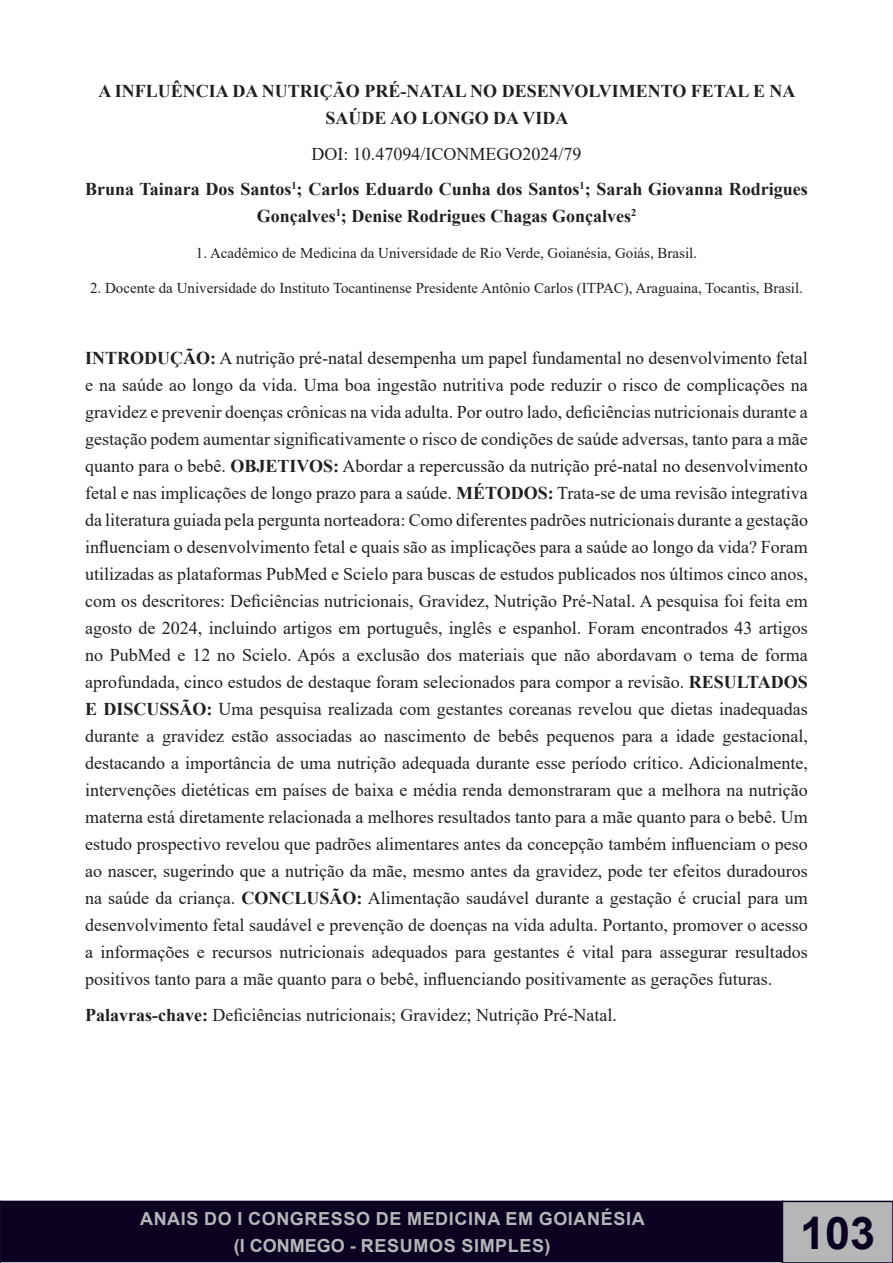
<style>
.page{position:relative;width:893px;height:1263px;background:#fff}
.page>*{position:absolute;margin:0;border:0;box-sizing:border-box;transform-origin:0 0}
.t1{font:700 45px "Arial";color:#0b0121}
.t2{font:18px/27px "Times New Roman";color:#231f20;text-align:justify}
.t3{font:700 18px/27px "Times New Roman";color:#231f20;text-align:center}
.t4{font:700 18px/27px "Arial";letter-spacing:.035em;color:#b5b6b8;text-align:center}
.t5{font:15px "Times New Roman";color:#231f20}
.s1{font-weight:700}
</style>
<div class="page">
<div style="left:1px;top:1201px;width:782px;height:60px;background:#0b0121"></div>
<div style="left:0;top:1201px;width:784px;height:61px;border:2px solid #0b0121"></div>
<svg style="left:0;top:1201px;width:1px;height:62px"></svg>
<div style="left:782px;top:1201px;width:111px;height:62px;background:#b5b6b8"></div>
<div style="left:782px;top:1201px;width:111px;height:62px;border:2px solid #0b0121"></div>
<p class="t3" style="left:98px;top:77px;width:699px">A INFLUÊNCIA DA NUTRIÇÃO PRÉ-NATAL NO DESENVOLVIMENTO FETAL E NA<br>SAÚDE AO LONGO DA VIDA</p>
<p class="t2" style="left:311px;top:140px;width:271px">DOI: 10.47094/ICONMEGO2024/79</p>
<p class="t3" style="left:85px;top:175px;width:724px">Bruna Tainara Dos Santos<sup>1</sup>; Carlos Eduardo Cunha dos Santos<sup>1</sup>; Sarah Giovanna Rodrigues<br>Gonçalves<sup>1</sup>; Denise Rodrigues Chagas Gonçalves<sup>2</sup></p>
<p class="t5" style="left:196px;top:242px;width:503px">1. Acadêmico de Medicina da Universidade de Rio Verde, Goianésia, Goiás, Brasil.</p>
<p class="t5" style="left:90px;top:278px;width:714px">2. Docente da Universidade do Instituto Tocantinense Presidente Antônio Carlos (ITPAC), Araguaina, Tocantis, Brasil.</p>
<p class="t2" style="left:85px;top:344px;width:724px"><span class="s1">INTRODUÇÃO:</span> A nutrição pré-natal desempenha um papel fundamental no desenvolvimento fetal e na saúde ao longo da vida. Uma boa ingestão nutritiva pode reduzir o risco de complicações na gravidez e prevenir doenças crônicas na vida adulta. Por outro lado, deficiências nutricionais durante a gestação podem aumentar significativamente o risco de condições de saúde adversas, tanto para a mãe quanto para o bebê. <span class="s1">OBJETIVOS:</span> Abordar a repercussão da nutrição pré-natal no desenvolvimento fetal e nas implicações de longo prazo para a saúde. <span class="s1">MÉTODOS:</span> Trata-se de uma revisão integrativa da literatura guiada pela pergunta norteadora: Como diferentes padrões nutricionais durante a gestação influenciam o desenvolvimento fetal e quais são as implicações para a saúde ao longo da vida? Foram utilizadas as plataformas PubMed e Scielo para buscas de estudos publicados nos últimos cinco anos, com os descritores: Deficiências nutricionais, Gravidez, Nutrição Pré-Natal. A pesquisa foi feita em agosto de 2024, incluindo artigos em português, inglês e espanhol. Foram encontrados 43 artigos no PubMed e 12 no Scielo. Após a exclusão dos materiais que não abordavam o tema de forma aprofundada, cinco estudos de destaque foram selecionados para compor a revisão. <span class="s1">RESULTADOS E DISCUSSÃO:</span> Uma pesquisa realizada com gestantes coreanas revelou que dietas inadequadas durante a gravidez estão associadas ao nascimento de bebês pequenos para a idade gestacional, destacando a importância de uma nutrição adequada durante esse período crítico. Adicionalmente, intervenções dietéticas em países de baixa e média renda demonstraram que a melhora na nutrição materna está diretamente relacionada a melhores resultados tanto para a mãe quanto para o bebê. Um estudo prospectivo revelou que padrões alimentares antes da concepção também influenciam o peso ao nascer, sugerindo que a nutrição da mãe, mesmo antes da gravidez, pode ter efeitos duradouros na saúde da criança. <span class="s1">CONCLUSÃO:</span> Alimentação saudável durante a gestação é crucial para um desenvolvimento fetal saudável e prevenção de doenças na vida adulta. Portanto, promover o acesso a informações e recursos nutricionais adequados para gestantes é vital para assegurar resultados positivos tanto para a mãe quanto para o bebê, influenciando positivamente as gerações futuras.</p>
<p class="t2" style="left:85px;top:1001px;width:533px"><span class="s1">Palavras-chave:</span> Deficiências nutricionais; Gravidez; Nutrição Pré-Natal.</p>
<p class="t4" style="left:140px;top:1205px;width:506px">ANAIS DO I CONGRESSO DE MEDICINA EM GOIANÉSIA (I CONMEGO - RESUMOS SIMPLES)</p>
<h1 class="t1" style="left:800px;top:1201px;width:77px">103</h1>
</div>
